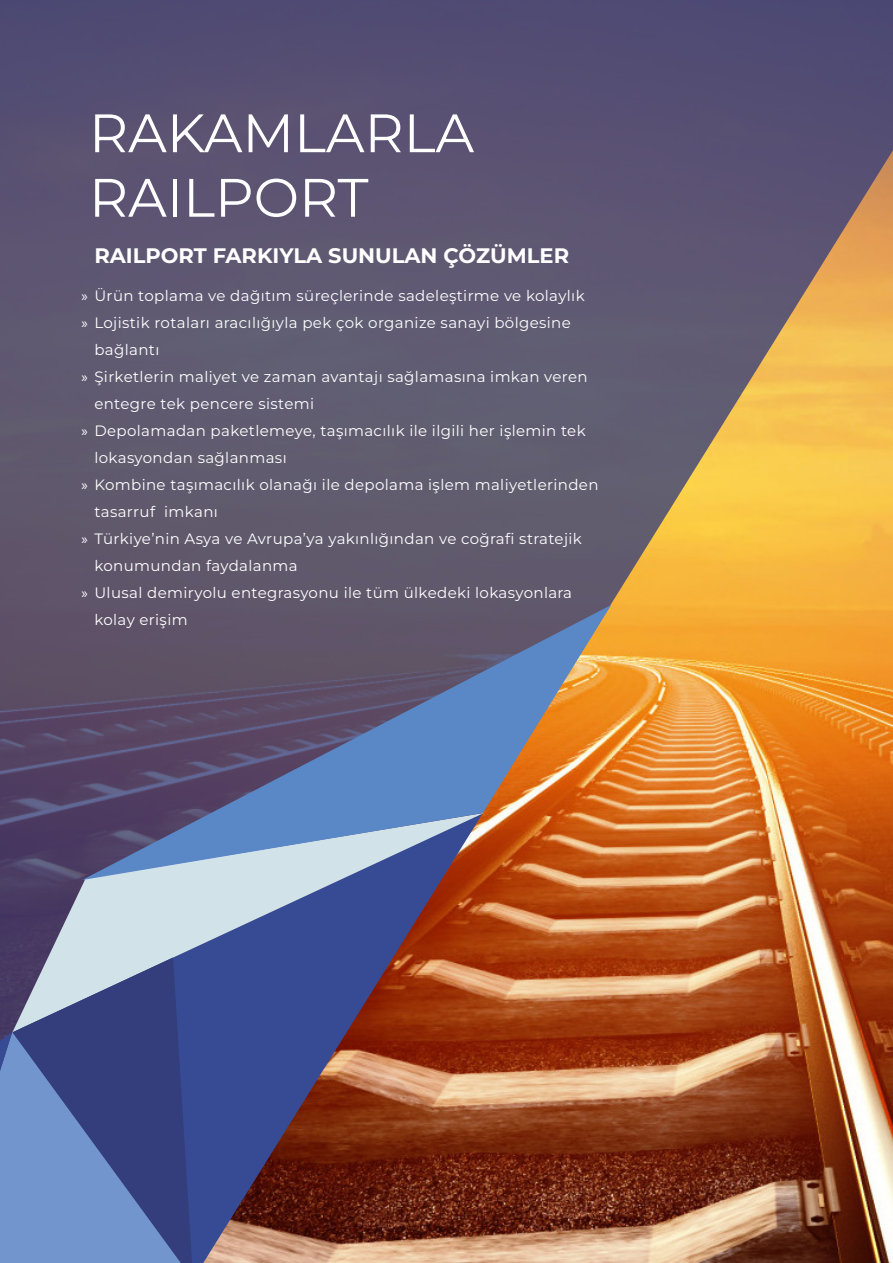
<style>
.page{position:relative;width:893px;height:1263px;background:#fff}
.page>*{position:absolute;margin:0;border:0;box-sizing:border-box;transform-origin:0 0}
.T4{font:54px "Montserrat";color:#fff}
.T4-2{font:700 21px "Montserrat";color:#fff}
.t1{font:15px/27px "Montserrat";letter-spacing:.025em;color:#fff}
.s1{font-family:"Myriad Pro"}
</style>
<div class="page">
<img style="left:0;top:0;width:893px;height:1263px">
<svg style="left:192px;top:1032px;width:291px;height:231px;background:#72474a"></svg>
<svg style="left:12px;top:813px;width:472px;height:219px;background:#756985"></svg>
<svg style="left:0;top:1031px;width:12px;height:232px;background:#6c8dc6"></svg>
<svg style="left:82px;top:605px;width:529px;height:275px;background:#756b7e"></svg>
<svg style="left:12px;top:957px;width:180px;height:306px;background:#586ba2"></svg>
<p class="T4" style="left:89px;top:97px;width:387px">RAKAMLARLA</p>
<p class="T4" style="left:89px;top:162px;width:281px">RAILPORT</p>
<p class="T4-2" style="left:94px;top:241px;width:476px">RAILPORT FARKIYLA SUNULAN ÇÖZÜMLER</p>
<p class="t1" style="left:82px;top:282px;width:505px"><span class="s1">»</span> Ürün toplama ve dağıtım süreçlerinde sadeleştirme ve kolaylık</p>
<p class="t1" style="left:94px;top:309px;width:478px;text-indent:-13px"><span class="s1">»</span> Lojistik rotaları aracılığıyla pek çok organize sanayi bölgesine bağlantı</p>
<p class="t1" style="left:94px;top:363px;width:495px;text-indent:-13px"><span class="s1">»</span> Şirketlerin maliyet ve zaman avantajı sağlamasına imkan veren entegre tek pencere sistemi</p>
<p class="t1" style="left:94px;top:417px;width:493px;text-indent:-13px"><span class="s1">»</span> Depolamadan paketlemeye, taşımacılık ile ilgili her işlemin tek lokasyondan sağlanması</p>
<p class="t1" style="left:94px;top:471px;width:506px;text-indent:-13px"><span class="s1">»</span> Kombine taşımacılık olanağı ile depolama işlem maliyetlerinden tasarruf imkanı</p>
<p class="t1" style="left:94px;top:525px;width:489px;text-indent:-13px"><span class="s1">»</span> Türkiye’nin Asya ve Avrupa’ya yakınlığından ve coğrafi stratejik konumundan faydalanma</p>
<p class="t1" style="left:94px;top:579px;width:479px;text-indent:-13px"><span class="s1">»</span> Ulusal demiryolu entegrasyonu ile tüm ü lkedeki lokasyonlara kolay erişim</p>
</div>
